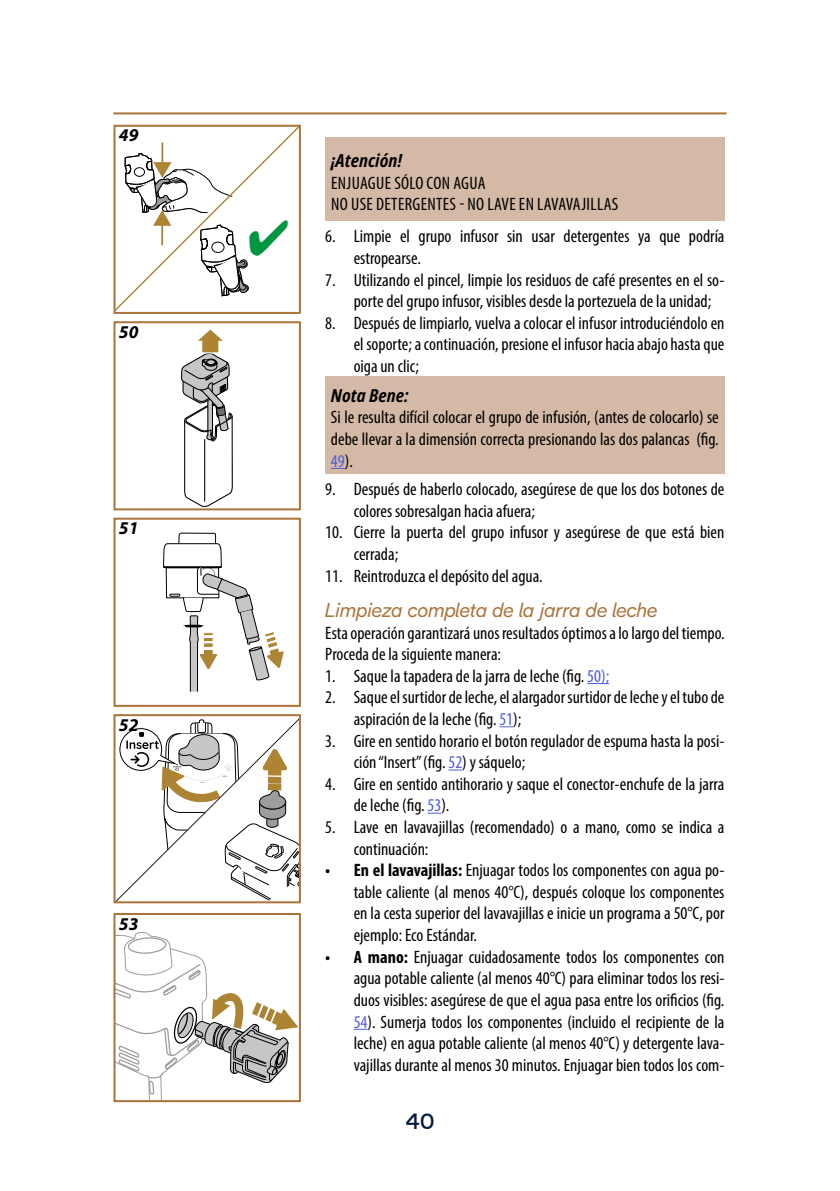
<style>
.page{position:relative;width:840px;height:1191px;background:#fff}
.page>*{position:absolute;margin:0;border:0;box-sizing:border-box;transform-origin:0 0}
.t1{font:500 22px "De Longhi Sans";color:#02183e}
.sottoparagrafo{font:italic 20px "De Longhi Sans";color:#aa743a}
.testo{font:condensed 18px/21.6px "Myriad Pro";color:#000}
.testo-2{font:condensed 18px "Myriad Pro";letter-spacing:.02em;color:#000}
.pericoli{font:italic 700 condensed 18px "Noto Sans";color:#000}
.numero_figura{font:italic 700 18px "Myriad Pro";color:#000}
.s1{color:#4f5cd6}
.s2{font-weight:700}
</style>
<div class="page">
<hr style="left:113px;top:112px;width:613px;height:2px;background:#aa743a">
<svg style="left:587px;top:683px;width:21px;height:1px"></svg>
<svg style="left:499px;top:726px;width:14px;height:1px"></svg>
<svg style="left:448px;top:769px;width:14px;height:1px"></svg>
<svg style="left:427px;top:812px;width:14px;height:1px"></svg>
<svg style="left:353px;top:1028px;width:14px;height:1px"></svg>
<div style="left:325px;top:137px;width:399px;height:84px;background:#d4b9a6"></div>
<div style="left:325px;top:376px;width:399px;height:97px;background:#d4b9a6"></div>
<svg style="left:331px;top:468px;width:13px;height:1px"></svg>
<div style="left:113px;top:125px;width:188px;height:189px;border:2px solid #aa743a"></div>
<svg style="left:181px;top:329px;width:52px;height:178px"></svg>
<div style="left:113px;top:321px;width:188px;height:189px;border:2px solid #aa743a"></div>
<svg style="left:163px;top:532px;width:122px;height:160px"></svg>
<div style="left:113px;top:518px;width:188px;height:189px;border:2px solid #aa743a"></div>
<svg style="left:116px;top:719px;width:182px;height:181px"></svg>
<div style="left:113px;top:714px;width:188px;height:189px;border:2px solid #aa743a"></div>
<svg style="left:116px;top:931px;width:182px;height:168px"></svg>
<div style="left:113px;top:913px;width:188px;height:189px;border:2px solid #aa743a"></div>
<svg style="left:114px;top:126px;width:186px;height:187px"></svg>
<p class="numero_figura" style="left:119px;top:124px;width:21px">49</p>
<p class="numero_figura" style="left:119px;top:320px;width:21px">50</p>
<p class="numero_figura" style="left:119px;top:516px;width:21px">51</p>
<p class="numero_figura" style="left:119px;top:713px;width:21px">52</p>
<p class="numero_figura" style="left:119px;top:911px;width:21px">53</p>
<p class="pericoli" style="left:331px;top:148px;width:73px">¡Atención!</p>
<p class="testo-2" style="left:331px;top:172px;width:156px">ENJUAGUE SÓLO CON AGUA</p>
<p class="testo-2" style="left:331px;top:193px;width:288px">NO USE DETERGENTES - NO LAVE EN LAVAVAJILLAS</p>
<p class="testo" style="left:353px;top:225px;width:372px;text-indent:-28px">6. Limpie el grupo infusor sin usar detergentes ya que podría estropearse.</p>
<p class="testo" style="left:353px;top:269px;width:372px;text-indent:-28px">7. Utilizando el pincel, limpie los residuos de café presentes en el so&shy;porte del grupo infusor, visibles desde la portezuela de la unidad;</p>
<p class="testo" style="left:353px;top:312px;width:372px;text-align:justify;text-indent:-28px">8. Después de limpiarlo, vuelva a colocar el infusor introduciéndolo en el soporte; a continuación, presione el infusor hacia abajo hasta que oiga un clic;</p>
<p class="pericoli" style="left:331px;top:382px;width:79px">Nota Bene:</p>
<p class="testo" style="left:331px;top:406px;width:389px;text-align:justify">Si le resulta difícil colocar el grupo de infusión, (antes de colocarlo) se debe llevar a la dimensión correcta presionando las dos palancas (fig.<br><span class="s1">49</span>).</p>
<p class="testo" style="left:353px;top:478px;width:372px;text-indent:-28px">9. Después de haberlo colocado, asegúrese de que los dos botones de colores sobresalgan hacia afuera;</p>
<p class="testo" style="left:353px;top:521px;width:372px;text-indent:-28px">10. Cierre la puerta del grupo infusor y asegúrese de que está bien cerrada;</p>
<p class="testo" style="left:325px;top:564px;width:219px">11. Reintroduzca el depósito del agua.</p>
<p class="sottoparagrafo" style="left:325px;top:598px;width:334px">Limpieza completa de la jarra de leche</p>
<p class="testo" style="left:325px;top:621px;width:400px">Esta operación garantizará unos resultados óptimos a lo largo del tiempo.<br>Proceda de la siguiente manera:</p>
<p class="testo" style="left:325px;top:665px;width:285px">1. Saque la tapadera de la jarra de leche (fig. <span class="s1">50);</span></p>
<p class="testo" style="left:353px;top:686px;width:372px;text-indent:-28px">2. Saque el surtidor de leche, el alargador surtidor de leche y el tubo de aspiración de la leche (fig. <span class="s1">51</span>);</p>
<p class="testo" style="left:353px;top:729px;width:372px;text-indent:-28px">3. Gire en sentido horario el botón regulador de espuma hasta la posi&shy;ción “Insert” (fig. <span class="s1">52</span>) y sáquelo;</p>
<p class="testo" style="left:353px;top:773px;width:372px;text-indent:-28px">4. Gire en sentido antihorario y saque el conector-enchufe de la jarra de leche (fig. <span class="s1">53</span>).</p>
<p class="testo" style="left:353px;top:816px;width:372px;text-indent:-28px">5. Lave en lavavajillas (recomendado) o a mano, como se indica a continuación:</p>
<p class="testo" style="left:353px;top:859px;width:372px;text-align:justify;text-indent:-28px"><span class="s2">• En el lavavajillas:</span> Enjuagar todos los componentes con agua po&shy;table caliente (al menos 40°C), después coloque los componentes en la cesta superior del lavavajillas e inicie un programa a 50°C, por ejemplo: Eco Estándar.</p>
<p class="testo" style="left:353px;top:945px;width:372px;text-align:justify;text-indent:-28px"><span class="s2">• A mano:</span> Enjuagar cuidadosamente todos los componentes con agua potable caliente (al menos 40°C) para eliminar todos los resi&shy;duos visibles: asegúrese de que el agua pasa entre los orificios (fig.<br><span class="s1">54</span>). Sumerja todos los componentes (incluido el recipiente de la leche) en agua potable caliente (al menos 40°C) y detergente lava&shy;vajillas durante al menos 30 minutos. Enjuagar bien todos los com-</p>
<p class="t1" style="left:405px;top:1108px;width:30px">40</p>
</div>
